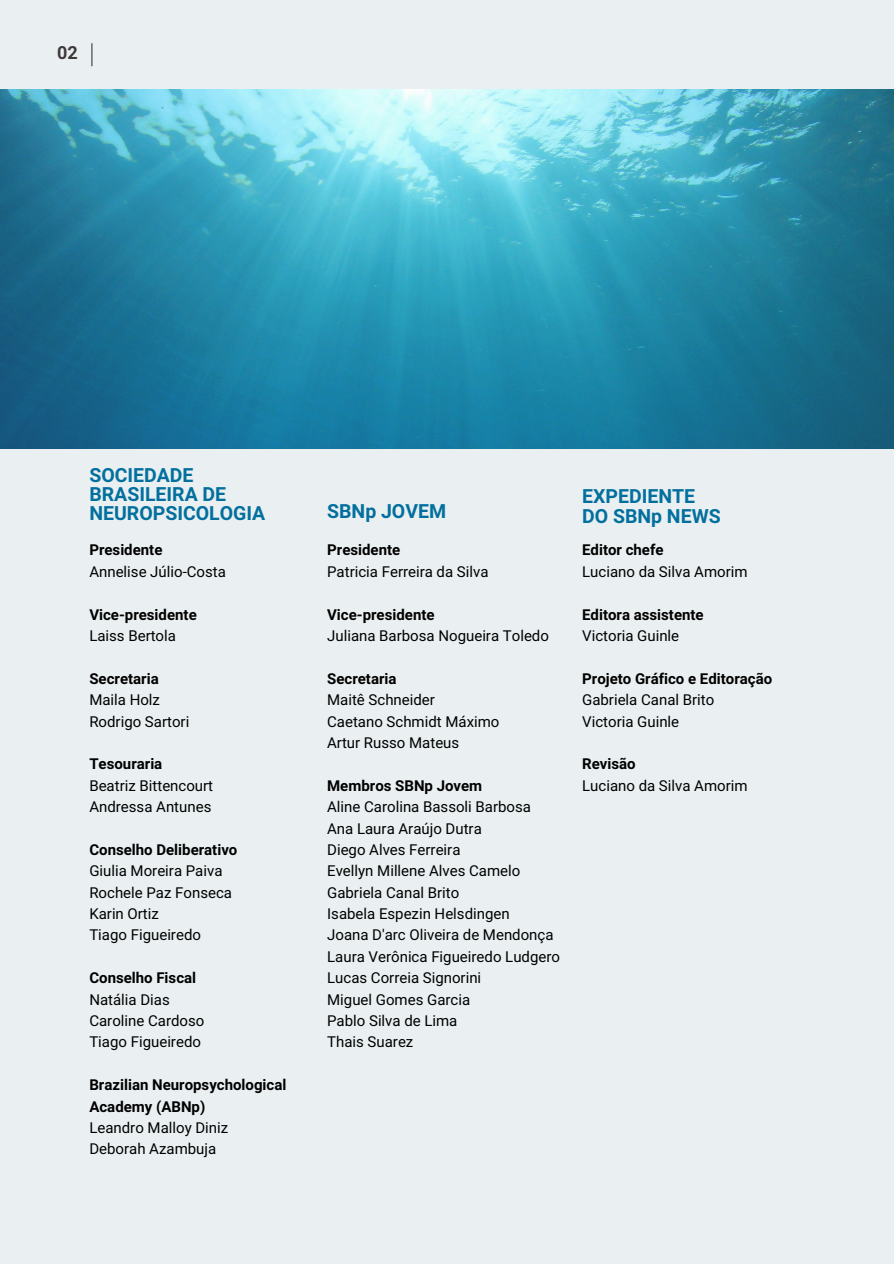
<style>
.page{position:relative;width:894px;height:1264px;background:#fff}
.page>*{position:absolute;margin:0;border:0;box-sizing:border-box;transform-origin:0 0}
.t1{font:700 19.5px/19.2px "Araboto";color:#026f9e}
.t2{font:700 18px "Araboto";color:#3f393a}
.t3{font:15px "Araboto";color:#000}
.t4{font:700 15px/21.3px "Araboto";color:#000}
</style>
<div class="page">
<div style="left:0;top:0;width:893px;height:1263px;background:#eaf0f1"></div>
<svg style="left:91px;top:44px;width:1px;height:22px"></svg>
<img style="left:0;top:89px;width:893px;height:359px">
<p class="t2" style="left:57px;top:42px;width:22px">02</p>
<p class="t1" style="left:89px;top:466px;width:177px">SOCIEDADE<br>BRASILEIRA DE<br>NEUROPSICOLOGIA</p>
<h1 class="t4" style="left:89px;top:540px;width:75px">Presidente</h1>
<h2 class="t3" style="left:89px;top:563px;width:138px">Annelise Júlio-Costa</h2>
<h2 class="t4" style="left:89px;top:604px;width:109px">Vice-presidente</h2>
<p class="t3" style="left:89px;top:627px;width:88px">Laiss Bertola</p>
<p class="t4" style="left:89px;top:668px;width:71px">Secretaria</p>
<p class="t3" style="left:89px;top:691px;width:72px">Maila Holz</p>
<p class="t3" style="left:89px;top:712px;width:101px">Rodrigo Sartori</p>
<p class="t4" style="left:89px;top:754px;width:74px">Tesouraria</p>
<p class="t3" style="left:89px;top:776px;width:125px">Beatriz Bittencourt</p>
<p class="t3" style="left:89px;top:798px;width:123px">Andressa Antunes</p>
<p class="t4" style="left:89px;top:839px;width:149px">Conselho Deliberativo</p>
<p class="t3" style="left:89px;top:862px;width:135px">Giulia Moreira Paiva</p>
<p class="t3" style="left:89px;top:883px;width:144px">Rochele Paz Fonseca</p>
<p class="t3" style="left:89px;top:905px;width:71px">Karin Ortiz</p>
<p class="t3" style="left:89px;top:926px;width:113px">Tiago Figueiredo</p>
<p class="t4" style="left:89px;top:967px;width:108px">Conselho Fiscal</p>
<p class="t3" style="left:89px;top:990px;width:82px">Natália Dias</p>
<p class="t3" style="left:89px;top:1011px;width:116px">Caroline Cardoso</p>
<p class="t3" style="left:89px;top:1033px;width:113px">Tiago Figueiredo</p>
<p class="t4" style="left:89px;top:1074px;width:198px">Brazilian Neuropsychological<br>Academy (ABNp)</p>
<p class="t3" style="left:89px;top:1118px;width:140px">Leandro Malloy Diniz</p>
<p class="t3" style="left:89px;top:1140px;width:128px">Deborah Azambuja</p>
<p class="t1" style="left:327px;top:502px;width:120px">SBNp JOVEM</p>
<p class="t4" style="left:327px;top:540px;width:75px">Presidente</p>
<p class="t3" style="left:327px;top:563px;width:163px">Patricia Ferreira da Silva</p>
<p class="t4" style="left:327px;top:604px;width:109px">Vice-presidente</p>
<p class="t3" style="left:327px;top:627px;width:223px">Juliana Barbosa Nogueira Toledo</p>
<p class="t4" style="left:327px;top:668px;width:71px">Secretaria</p>
<p class="t3" style="left:327px;top:691px;width:109px">Maitê Schneider</p>
<p class="t3" style="left:327px;top:712px;width:174px">Caetano Schmidt Máximo</p>
<p class="t3" style="left:327px;top:734px;width:134px">Artur Russo Mateus</p>
<p class="t4" style="left:327px;top:775px;width:156px">Membros SBNp Jovem</p>
<p class="t3" style="left:327px;top:798px;width:205px">Aline Carolina Bassoli Barbosa</p>
<p class="t3" style="left:327px;top:819px;width:156px">Ana Laura Araújo Dutra</p>
<p class="t3" style="left:327px;top:840px;width:135px">Diego Alves Ferreira</p>
<p class="t3" style="left:327px;top:862px;width:195px">Evellyn Millene Alves Camelo</p>
<p class="t3" style="left:327px;top:883px;width:134px">Gabriela Canal Brito</p>
<p class="t3" style="left:327px;top:905px;width:184px">Isabela Espezin Helsdingen</p>
<p class="t3" style="left:327px;top:926px;width:228px">Joana D'arc Oliveira de Mendonça</p>
<p class="t3" style="left:327px;top:947px;width:234px">Laura Verônica Figueiredo Ludgero</p>
<p class="t3" style="left:327px;top:969px;width:155px">Lucas Correia Signorini</p>
<p class="t3" style="left:327px;top:990px;width:144px">Miguel Gomes Garcia</p>
<p class="t3" style="left:327px;top:1011px;width:132px">Pablo Silva de Lima</p>
<p class="t3" style="left:327px;top:1033px;width:88px">Thais Suarez</p>
<p class="t1" style="left:582px;top:488px;width:140px">EXPEDIENTE<br>DO SBNp NEWS</p>
<p class="t4" style="left:582px;top:540px;width:83px">Editor chefe</p>
<p class="t3" style="left:582px;top:563px;width:167px">Luciano da Silva Amorim</p>
<p class="t4" style="left:582px;top:604px;width:123px">Editora assistente</p>
<p class="t3" style="left:582px;top:627px;width:98px">Victoria Guinle</p>
<p class="t4" style="left:582px;top:668px;width:191px">Projeto Gráfico e Editoração</p>
<p class="t3" style="left:582px;top:691px;width:134px">Gabriela Canal Brito</p>
<p class="t3" style="left:582px;top:712px;width:98px">Victoria Guinle</p>
<p class="t4" style="left:582px;top:754px;width:55px">Revisão</p>
<p class="t3" style="left:582px;top:776px;width:167px">Luciano da Silva Amorim</p>
</div>
